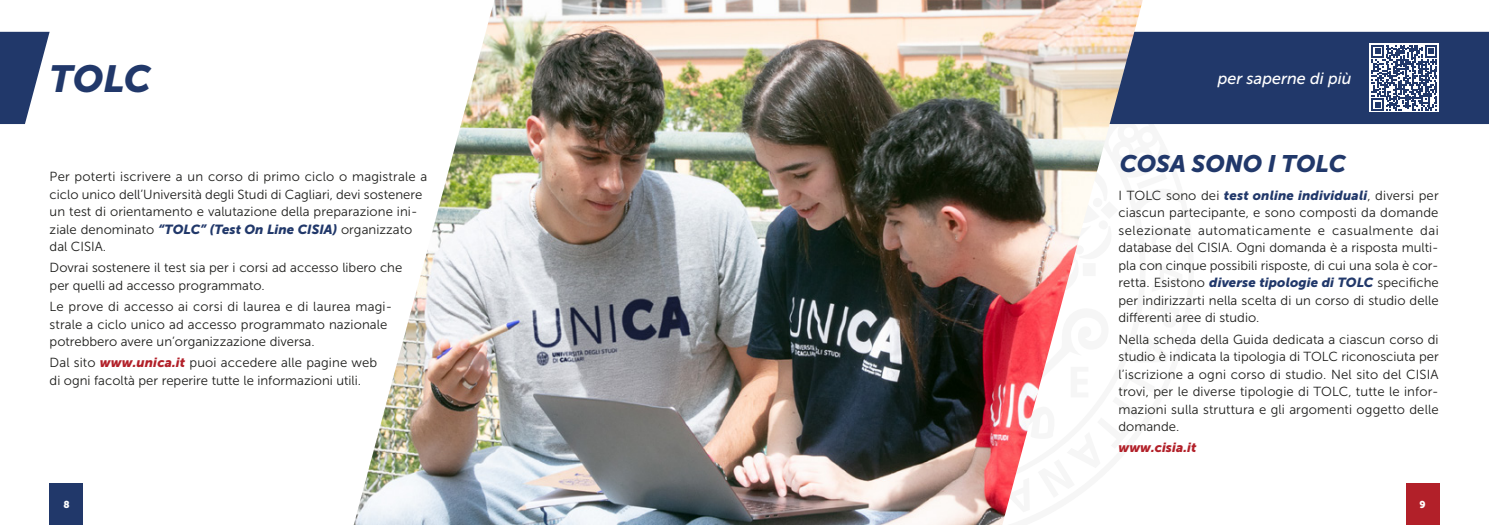
<style>
.page{position:relative;width:1489px;height:525px;background:#fff}
.page>*{position:absolute;margin:0;border:0;box-sizing:border-box;transform-origin:0 0}
.t1{font:italic 37.5px "Museo Sans 900";color:#21386a}
.t2{font:italic 23.75px "Museo Sans 900";color:#21386a}
.t3{font:italic 16.25px "Museo Sans 500";color:#fff}
.t4{font:13.12px/17.5px "Museo Sans 300";letter-spacing:.005em;color:#1d1d1b}
.t5{font:italic 13.12px "Museo Sans 900";color:#b22029}
.t6{font:10px "Museo Sans 900";color:#fff}
.s1{font-family:"Museo Sans 900";font-style:italic;color:#21386a}
.s2{font-family:"Museo Sans 900";font-style:italic;color:#b22029}
</style>
<div class="page">
<svg style="left:0;top:32px;width:50px;height:92px"></svg>
<div style="left:1142px;top:32px;width:346px;height:92px;background:#21386a"></div>
<div style="left:1369px;top:44px;width:69px;height:68px;background:#fff"></div>
<svg style="left:1371px;top:45px;width:66px;height:66px"></svg>
<img style="left:354px;top:0;width:788px;height:524px">
<div style="left:1405px;top:483px;width:34px;height:41px;background:#b22029"></div>
<div style="left:50px;top:483px;width:33px;height:41px;background:#21386a"></div>
<h1 class="t1" style="left:50px;top:57px;width:103px">TOLC</h1>
<p class="t3" style="left:1217px;top:69px;width:135px">per saperne di più</p>
<p class="t4" style="left:50px;top:168px;width:379px">Per poterti iscrivere a un corso di primo ciclo o magistrale a ciclo unico dell’Università degli Studi di Cagliari, devi sostenere un test di orientamento e valutazione della preparazione ini&shy;ziale denominato <span class="s1">“TOLC” (Test On Line CISIA)</span> organizzato dal CISIA.</p>
<p class="t4" style="left:50px;top:259px;width:354px">Dovrai sostenere il test sia per i corsi ad accesso libero che per quelli ad accesso programmato.</p>
<p class="t4" style="left:50px;top:297px;width:344px">Le prove di accesso ai corsi di laurea e di laurea magi&shy;strale a ciclo unico ad accesso programmato nazionale potrebbero avere un’organizzazione diversa.</p>
<p class="t4" style="left:50px;top:354px;width:329px">Dal sito <span class="s2">www.unica.it</span> puoi accedere alle pagine web di ogni facoltà per reperire tutte le informazioni utili.</p>
<h2 class="t2" style="left:1119px;top:150px;width:227px">COSA SONO I TOLC</h2>
<p class="t4" style="left:1118px;top:186px;width:322px;text-align:justify">I TOLC sono dei <span class="s1">test online individuali</span>, diversi per ciascun partecipante, e sono composti da domande selezionate automaticamente e casualmente dai database del CISIA. Ogni domanda è a risposta multi&shy;pla con cinque possibili risposte, di cui una sola è cor&shy;retta. Esistono <span class="s1">diverse tipologie di TOLC</span> specifiche per indirizzarti nella scelta di un corso di studio delle differenti aree di studio.</p>
<p class="t4" style="left:1118px;top:330px;width:322px;text-align:justify">Nella scheda della Guida dedicata a ciascun corso di studio è indicata la tipologia di TOLC riconosciuta per l’iscrizione a ogni corso di studio. Nel sito del CISIA trovi, per le diverse tipologie di TOLC, tutte le infor&shy;mazioni sulla struttura e gli argomenti oggetto delle domande.</p>
<p class="t5" style="left:1118px;top:440px;width:79px">www.cisia.it</p>
<p class="t6" style="left:63px;top:498px;width:8px">8</p>
<p class="t6" style="left:1419px;top:498px;width:8px">9</p>
</div>
